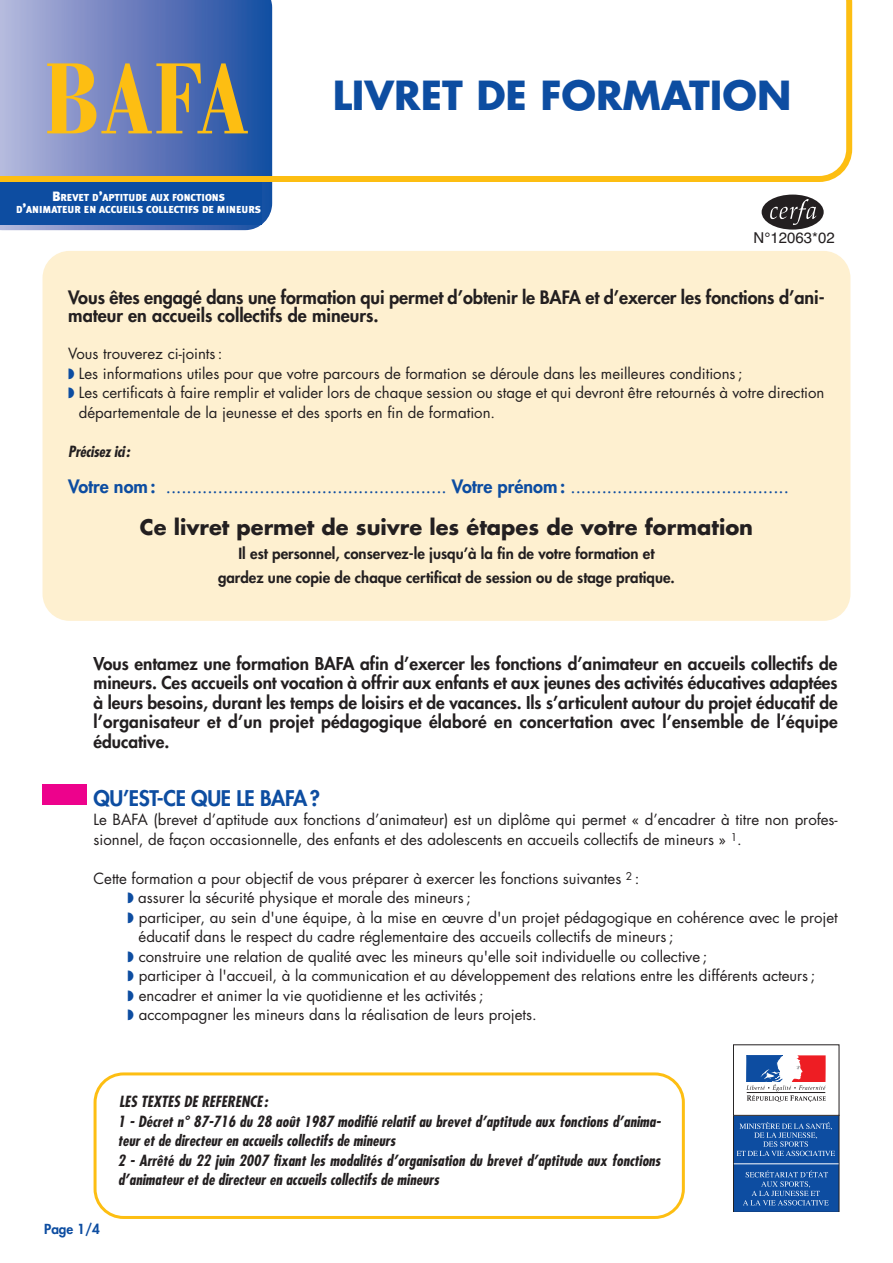
<style>
.page{position:relative;width:893px;height:1263px;background:#fff}
.page>*{position:absolute;margin:0;border:0;box-sizing:border-box;transform-origin:0 0}
.t1{font:700 condensed 108px "Bodoni Std";color:#fdbe12}
.t2{font:700 39px "Futura";color:#0d4da1}
.t3{font:700 21px "Futura";color:#231f20}
.t4{font:800 21px "Futura";letter-spacing:-.02em;color:#0d4da1}
.t5{font:800 18px/18px "Futura";color:#231f20}
.t6{font:18px "Futura";color:#0d4da1}
.t7{font:800 17.25px/19.5px "Futura";letter-spacing:.01em;color:#231f20;text-align:justify}
.t8{font:15px/19.5px "Futura";color:#231f20}
.t9{font:italic 700 condensed 15px/19.5px "Futura";color:#231f20}
.t10{font:800 15px/24px "Futura";color:#231f20;text-align:center}
.t11{font:15px "Helvetica";color:#231f20}
.t12{font:800 13.5px "Futura";color:#0d4da1}
.t13{font:900 10.2px/12px "Meta Plus";color:#fff;text-align:center}
.s1{font-size:13.5px}
.s2{color:#0d4da1}
.s3{font-weight:800}
</style>
<div class="page">
<div style="left:43px;top:251px;width:807px;height:370px;background:#fef0d0;border-radius:27px"></div>
<svg style="left:94px;top:1072px;width:591px;height:147px"></svg>
<svg style="left:746px;top:1055px;width:80px;height:47px"></svg>
<svg style="left:733px;top:1115px;width:106px;height:96px;background:#255da6"></svg>
<div style="left:43px;top:785px;width:44px;height:20px;background:#ed028c"></div>
<svg style="left:0;top:182px;width:272px;height:48px;background:#6481be"></svg>
<div style="left:0;top:182px;width:261px;height:43px;background:#0d4da1"></div>
<svg style="left:0;top:0;width:852px;height:182px"></svg>
<div style="left:762px;top:195px;width:62px;height:35px;background:#231f20;border-radius:50%"></div>
<svg style="left:770px;top:199px;width:46px;height:26px"></svg>
<svg style="left:49px;top:34px;width:152px;height:135px;background:#6f80bf"></svg>
<h1 class="t1" style="left:46px;top:63px;width:206px">BAFA</h1>
<p class="t13" style="left:16px;top:192px;width:247px"><span class="s1">B</span>REVET D<span class="s1">’</span>APTITUDE AUX FONCTIONS<br>D<span class="s1">’</span>ANIMATEUR EN ACCUEILS COLLECTIFS DE MINEURS</p>
<h2 class="t2" style="left:333px;top:77px;width:460px">LIVRET DE FORMATION</h2>
<p class="t11" style="left:754px;top:229px;width:83px">N°12063*02</p>
<p class="t5" style="left:68px;top:289px;width:758px">Vous êtes engagé dans une formation qui permet d’obtenir le BAFA et d’exercer les fonctions d’ani&shy;mateur en accueils collectifs de mineurs.</p>
<p class="t8" style="left:68px;top:345px;width:156px">Vous trouverez ci-joints :</p>
<p class="t8" style="left:68px;top:364px;width:676px"><span class="s2">◗</span> Les informations utiles pour que votre parcours de formation se déroule dans les meilleures conditions ;</p>
<p class="t8" style="left:68px;top:384px;width:758px"><span class="s2">◗</span> Les certificats à faire remplir et valider lors de chaque session ou stage et qui devront être retournés à votre direction</p>
<p class="t8" style="left:79px;top:403px;width:418px">départementale de la jeunesse et des sports en fin de formation.</p>
<p class="t9" style="left:68px;top:443px;width:63px">Précisez ici:</p>
<p class="t6" style="left:68px;top:477px;width:722px"><span class="s3">Votre nom:</span> ...................................................... <span class="s3">Votre prénom:</span> ..........................................</p>
<h3 class="t3" style="left:140px;top:517px;width:615px">Ce livret permet de suivre les étapes de votre formation</h3>
<p class="t10" style="left:218px;top:542px;width:458px">Il est personnel, conservez-le jusqu’à la fin de votre formation et gardez une copie de chaque certificat de session ou de stage pratique.</p>
<p class="t7" style="left:94px;top:655px;width:746px">Vous entamez une formation BAFA afin d’exercer les fonctions d’animateur en accueils collectifs de mineurs. Ces accueils ont vocation à offrir aux enfants et aux jeunes des activités éducatives adaptées à leurs besoins, durant les temps de loisirs et de vacances. Ils s’articulent autour du projet éducatif de l’organisateur et d’un projet pédagogique élaboré en concertation avec l’ensemble de l’équipe éducative.</p>
<h3 class="t4" style="left:94px;top:788px;width:228px">QU’EST-CE QUE LE BAFA?</h3>
<p class="t8" style="left:94px;top:811px;width:746px">Le BAFA (brevet d’aptitude aux fonctions d’animateur) est un diplôme qui permet « d’encadrer à titre non profes&shy;sionnel, de façon occasionnelle, des enfants et des adolescents en accueils collectifs de mineurs » <sup>1</sup>.</p>
<p class="t8" style="left:94px;top:869px;width:547px">Cette formation a pour objectif de vous préparer à exercer les fonctions suivantes <sup>2</sup> :</p>
<p class="t8" style="left:128px;top:889px;width:345px"><span class="s2">◗</span> assurer la sécurité physique et morale des mineurs ;</p>
<p class="t8" style="left:128px;top:908px;width:712px"><span class="s2">◗</span> participer, au sein d'une équipe, à la mise en œuvre d'un projet pédagogique en cohérence avec le projet</p>
<p class="t8" style="left:139px;top:928px;width:536px">éducatif dans le respect du cadre réglementaire des accueils collectifs de mineurs ;</p>
<p class="t8" style="left:128px;top:947px;width:581px"><span class="s2">◗</span> construire une relation de qualité avec les mineurs qu'elle soit individuelle ou collective;</p>
<p class="t8" style="left:128px;top:967px;width:689px"><span class="s2">◗</span> participer à l'accueil, à la communication et au développement des relations entre les différents acteurs ;</p>
<p class="t8" style="left:128px;top:986px;width:357px"><span class="s2">◗</span> encadrer et animer la vie quotidienne et les activités ;</p>
<p class="t8" style="left:128px;top:1006px;width:411px"><span class="s2">◗</span> accompagner les mineurs dans la réalisation de leurs projets.</p>
<p class="t12" style="left:44px;top:1222px;width:57px">Page 1/4</p>
<p class="t9" style="left:118px;top:1093px;width:545px">LES TEXTES DE REFERENCE :<br>1 - Décret n° 87-716 du 28 août 1987 modifié relatif au brevet d’aptitude aux fonctions d’anima&shy;teur et de directeur en accueils collectifs de mineurs<br>2 - Arrêté du 22 juin 2007 fixant les modalités d’organisation du brevet d’aptitude aux fonctions d’animateur et de directeur en accueils collectifs de mineurs</p>
</div>
